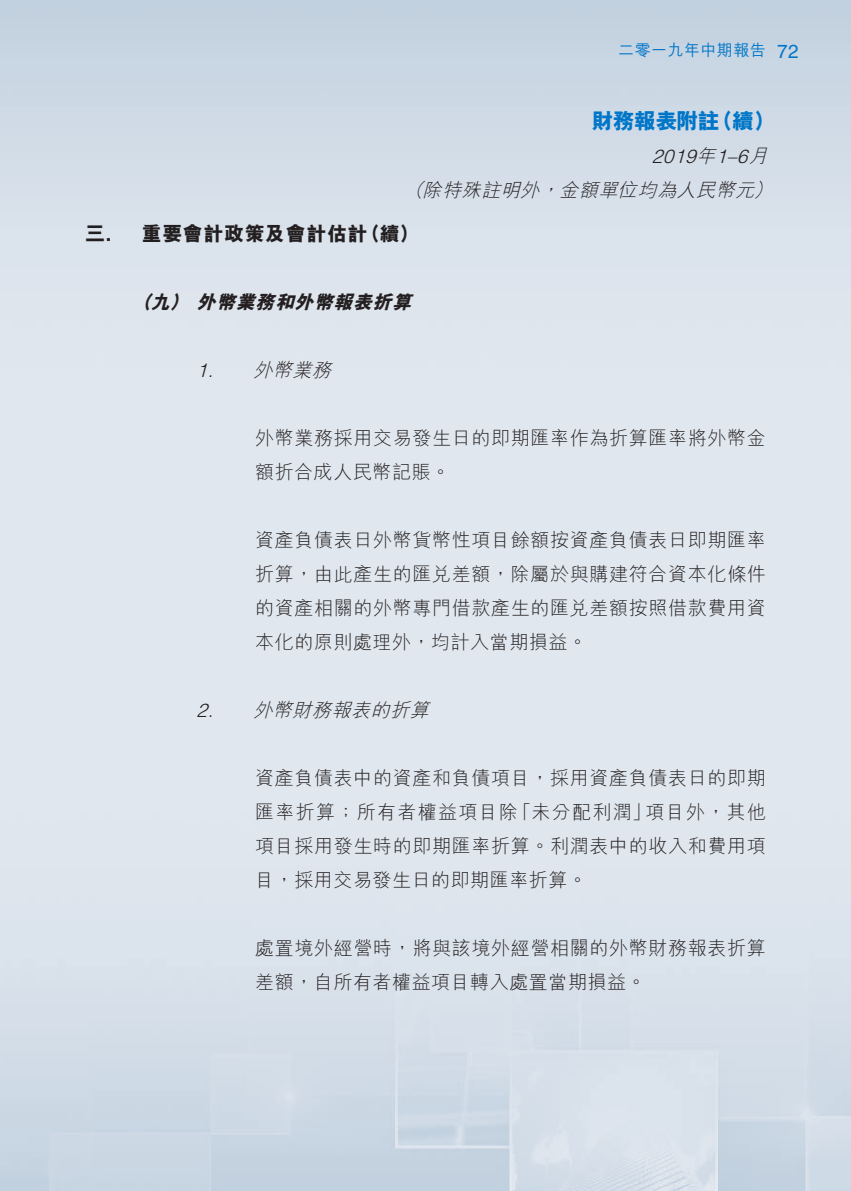
<style>
.page{position:relative;width:851px;height:1191px;background:#fff}
.page>*{position:absolute;margin:0;border:0;box-sizing:border-box;transform-origin:0 0}
.t1{font:800 22px "M Hei HK";letter-spacing:-.035em;color:#0076c8}
.t2{font:800 20px "M Hei HK";letter-spacing:.03em;color:#231f20}
.t3{font:300 19px/34px "M Hei HK";letter-spacing:.035em;color:#231f20}
.t4{font:italic 300 19px "M Hei HK";color:#231f20}
.t5{font:italic 800 19px "M Hei HK";color:#231f20}
.t6{font:italic 300 19px "Helvetica LT Std";color:#231f20}
.t7{font:19px "Helvetica LT Std";color:#0076c8}
.t8{font:500 16px "M Hei HK";letter-spacing:.03em;color:#0076c8}
.s1{font-family:"Helvetica LT Std";font-weight:700}
.s2{font-family:"M Hei HK"}
</style>
<div class="page">
<p class="t2" style="left:85px;top:224px;width:28px">三<span class="s1">.</span></p>
<p class="t8" style="left:618px;top:39px;width:149px">二零一九年中期報告</p>
<p class="t7" style="left:777px;top:40px;width:23px">72</p>
<p class="t1" style="left:711px;top:110px;width:65px">（續(</p>
<p class="t1" style="left:591px;top:110px;width:130px">財務報表附註</p>
<p class="t6" style="left:715px;top:145px;width:58px"><span class="s2">月</span>6–1</p>
<p class="t4" style="left:696px;top:147px;width:26px">年</p>
<p class="t6" style="left:651px;top:145px;width:52px">2019</p>
<p class="t4" style="left:404px;top:180px;width:26px">（</p>
<p class="t4" style="left:753px;top:180px;width:26px">(</p>
<p class="t4" style="left:559px;top:180px;width:201px">金額單位均為人民幣元</p>
<p class="t4" style="left:422px;top:180px;width:123px">除特殊註明外</p>
<p class="t4" style="left:539px;top:180px;width:26px">，</p>
<p class="t2" style="left:142px;top:224px;width:227px">重要會計政策及會計估計</p>
<p class="t2" style="left:361px;top:224px;width:59px">（續(</p>
<p class="t5" style="left:133px;top:293px;width:25px">（</p>
<p class="t5" style="left:169px;top:293px;width:248px">）外幣業務和外幣報表折算</p>
<p class="t5" style="left:151px;top:293px;width:25px">九</p>
<p class="t6" style="left:196px;top:359px;width:24px">1.</p>
<p class="t6" style="left:196px;top:699px;width:24px">2.</p>
<p class="t4" style="left:253px;top:360px;width:84px">外幣業務</p>
<p class="t3" style="left:255px;top:421px;width:512px">外幣業務採用交易發生日的即期匯率作為折算匯率將外幣金額折合成人民幣記賬。</p>
<p class="t3" style="left:255px;top:523px;width:512px;text-align:justify">資產負債表日外幣貨幣性項目餘額按資產負債表日即期匯率折算，由此產生的匯兌差額，除屬於與購建符合資本化條件的資產相關的外幣專門借款產生的匯兌差額按照借款費用資本化的原則處理外，均計入當期損益。</p>
<p class="t4" style="left:253px;top:700px;width:182px">外幣財務報表的折算</p>
<p class="t3" style="left:255px;top:761px;width:512px;text-align:right">資產負債表中的資產和負債項目，採用資產負債表日的即期項目外，其他</p>
<p class="t3" style="left:255px;top:795px;width:512px">匯率折算；所有者權益項目除<br>項目採用發生時的即期匯率折算。利潤表中的收入和費用項目，採用交易發生日的即期匯率折算。</p>
<p class="t3" style="left:512px;top:795px;width:140px">「未分配利潤」</p>
<p class="t3" style="left:255px;top:931px;width:512px">處置境外經營時，將與該境外經營相關的外幣財務報表折算差額，自所有者權益項目轉入處置當期損益。</p>
</div>
